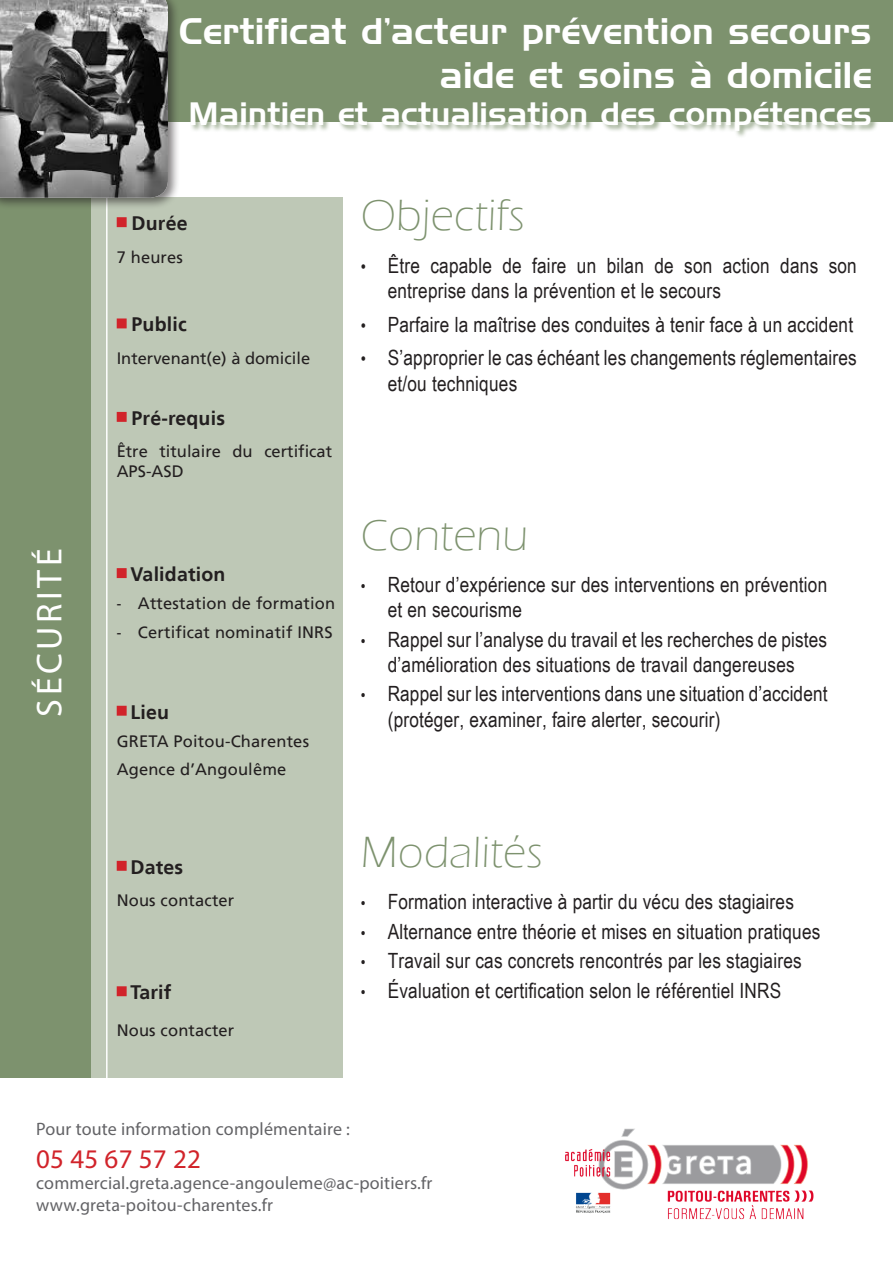
<style>
.page{position:relative;width:893px;height:1263px;background:#fff}
.page>*{position:absolute;margin:0;border:0;box-sizing:border-box;transform-origin:0 0}
.Style_de_paragraphe{font:300 45px "Eras ITC";letter-spacing:.01em;color:#7d926e}
.t1{font:36px "Handel Gothic BT";letter-spacing:.01em;color:#fff}
.t2{font:36px "Myriad Pro";letter-spacing:.1em;color:#fff}
.t3{font:31.5px "Handel Gothic BT";letter-spacing:.01em;color:#fff}
.t4{font:27px "Myriad Pro";letter-spacing:.01em;color:#d1232a}
.t5{font:21px/25.2px "Arial Narrow";letter-spacing:.01em;color:#231f20}
.t6{font:700 19.5px "Frutiger LT";letter-spacing:.01em;color:#231f20}
.t7{font:18px "Myriad Pro";letter-spacing:.01em;color:#636366}
.t8{font:16.5px/19.8px "Frutiger LT";letter-spacing:.01em;color:#231f20}
.s1{font-family:"Arial Narrow"}
.s2{font-size:18px}
.s3{font-size:16.5px}
</style>
<div class="page">
<div style="left:117px;top:0;width:776px;height:122px;background:#7d926e"></div>
<div style="left:87px;top:198px;width:256px;height:880px;background:#bec8b6"></div>
<div style="left:0;top:198px;width:91px;height:880px;background:#7d926e"></div>
<img style="left:565px;top:1128px;width:249px;height:92px">
<hr style="left:106px;top:198px;width:2px;height:880px;background:#fff">
<div style="left:0;top:0;width:180px;height:210px;background:#231f20;opacity:.57"></div>
<img style="left:0;top:0;width:168px;height:198px">
<div style="left:179px;top:17px;width:699px;height:122px;background:#7d926e"></div>
<div style="left:117px;top:217px;width:10px;height:10px;background:#d1232a;border:2px solid #d1232a"></div>
<div style="left:117px;top:568px;width:10px;height:10px;background:#d1232a;border:2px solid #d1232a"></div>
<div style="left:117px;top:706px;width:10px;height:10px;background:#d1232a;border:2px solid #d1232a"></div>
<div style="left:117px;top:318px;width:10px;height:10px;background:#d1232a;border:2px solid #d1232a"></div>
<div style="left:117px;top:986px;width:10px;height:10px;background:#d1232a;border:2px solid #d1232a"></div>
<div style="left:117px;top:861px;width:10px;height:10px;background:#d1232a;border:2px solid #d1232a"></div>
<div style="left:117px;top:412px;width:10px;height:10px;background:#d1232a;border:2px solid #d1232a"></div>
<p class="t1" style="left:179px;top:10px;width:694px">Certificat d’acteur prévention secours</p>
<p class="t1" style="left:440px;top:53px;width:433px">aide et soins à domicile</p>
<p class="t3" style="left:189px;top:95px;width:685px">Maintien et actualisation des compétences</p>
<h2 class="t2" style="left:27px;top:717px;width:170px;rotate:-90deg">SÉCURITÉ</h2>
<p class="t6" style="left:132px;top:212px;width:58px">Durée</p>
<p class="t8" style="left:117px;top:247px;width:68px">7 heures</p>
<p class="t6" style="left:132px;top:313px;width:57px">Public</p>
<p class="t8" style="left:117px;top:348px;width:195px">Intervenant(e) à domicile</p>
<p class="t6" style="left:132px;top:406px;width:95px">Pré-requis</p>
<p class="t8" style="left:117px;top:442px;width:217px">Être titulaire du certificat<br>APS-ASD</p>
<p class="t6" style="left:131px;top:563px;width:96px">Validation</p>
<p class="t8" style="left:117px;top:594px;width:220px"><span class="s1">-</span> Attestation de formation</p>
<p class="t8" style="left:117px;top:622px;width:217px"><span class="s1">-</span> Certificat nominatif INRS</p>
<p class="t6" style="left:131px;top:700px;width:40px">Lieu</p>
<p class="t8" style="left:117px;top:731px;width:194px">GRETA Poitou-Charentes</p>
<p class="t8" style="left:117px;top:760px;width:171px">Agence d’Angoulême</p>
<p class="t6" style="left:131px;top:855px;width:54px">Dates</p>
<p class="t8" style="left:117px;top:891px;width:119px">Nous contacter</p>
<p class="t6" style="left:131px;top:981px;width:42px">Tarif</p>
<p class="t8" style="left:117px;top:1020px;width:119px">Nous contacter</p>
<p class="Style_de_paragraphe" style="left:361px;top:191px;width:165px">Objectifs</p>
<p class="t5" style="left:388px;top:252px;width:471px;text-indent:-27px"><span class="s2">•</span> Être capable de faire un bilan de son action dans son entreprise dans la prévention et le secours</p>
<p class="t5" style="left:361px;top:311px;width:494px"><span class="s2">•</span> Parfaire la maîtrise des conduites à tenir face à un accident</p>
<p class="t5" style="left:388px;top:344px;width:471px;text-indent:-27px"><span class="s2">•</span> S’approprier le cas échéant les changements réglementaires et/ou techniques</p>
<p class="Style_de_paragraphe" style="left:361px;top:510px;width:169px">Contenu</p>
<p class="t5" style="left:388px;top:571px;width:441px;text-indent:-27px"><span class="s3">•</span> Retour d’expérience sur des interventions en prévention et en secourisme</p>
<p class="t5" style="left:361px;top:626px;width:468px;text-align:center"><span class="s3">•</span> Rappel sur l’analyse du travail et les recherches de pistes d’amélioration des situations de travail dangereuses</p>
<p class="t5" style="left:388px;top:680px;width:441px;text-indent:-27px"><span class="s3">•</span> Rappel sur les interventions dans une situation d’accident (protéger, examiner, faire alerter, secourir)</p>
<p class="Style_de_paragraphe" style="left:361px;top:827px;width:183px">Modalités</p>
<p class="t5" style="left:361px;top:889px;width:435px"><span class="s3">•</span> Formation interactive à partir du vécu des stagiaires</p>
<p class="t5" style="left:361px;top:918px;width:461px"><span class="s3">•</span> Alternance entre théorie et mises en situation pratiques</p>
<p class="t5" style="left:361px;top:947px;width:443px"><span class="s3">•</span> Travail sur cas concrets rencontrés par les stagiaires</p>
<p class="t5" style="left:361px;top:977px;width:422px"><span class="s3">•</span> Évaluation et certification selon le référentiel INRS</p>
<p class="t7" style="left:36px;top:1118px;width:315px">Pour toute information complémentaire :</p>
<p class="t4" style="left:36px;top:1142px;width:166px">05 45 67 57 22</p>
<p class="t7" style="left:36px;top:1172px;width:398px">commercial.greta.agence-angouleme@ac-poitiers.fr</p>
<p class="t7" style="left:36px;top:1194px;width:238px">www.greta-poitou-charentes.fr</p>
</div>
